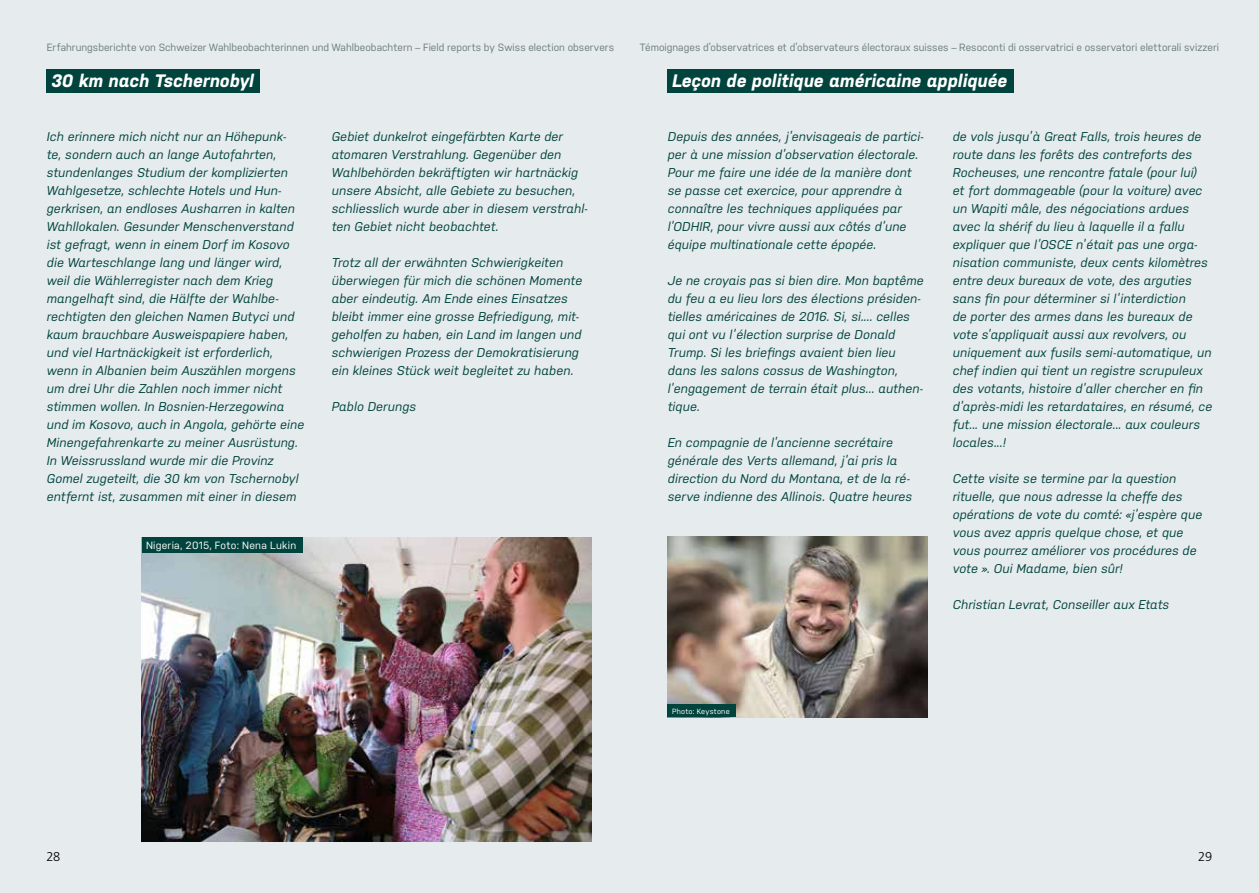
<style>
.page{position:relative;width:1259px;height:893px;background:#fff}
.page>*{position:absolute;margin:0;border:0;box-sizing:border-box;transform-origin:0 0}
.Expertenbericht_Tite{font:italic 700 18px "Nudista";color:#fff}
.Expertenbericht{font:italic 12.75px/18px "Nudista";letter-spacing:.015em;color:#00443d}
.t1{font:300 12.75px "Frutiger LT Pro";color:#000}
.Expertenbericht_kopf{font:10.5px "Nudista";letter-spacing:.005em;color:#6b7e79}
.Legende_blau{font:10.5px "Nudista";letter-spacing:.025em;color:#fff}
.Legende_blau-2{font:7.5px "Nudista";letter-spacing:.03em;color:#fff}
</style>
<div class="page">
<div style="left:0;top:0;width:629px;height:893px;background:#e6ebee"></div>
<div style="left:629px;top:0;width:630px;height:893px;background:#e6ebee"></div>
<div style="left:47px;top:69px;width:213px;height:24px;background:#00443d"></div>
<div style="left:668px;top:69px;width:345px;height:24px;background:#00443d"></div>
<img style="left:668px;top:537px;width:259px;height:180px">
<img style="left:142px;top:537px;width:449px;height:305px">
<div style="left:142px;top:537px;width:161px;height:16px;background:#00443d"></div>
<div style="left:668px;top:704px;width:68px;height:13px;background:#00443d"></div>
<p class="Expertenbericht_kopf" style="left:47px;top:41px;width:569px">Erfahrungsberichte von Schweizer Wahlbeobachterinnen und Wahlbeobachtern – Field reports by Swiss election observers</p>
<p class="Expertenbericht_kopf" style="left:640px;top:41px;width:581px">Témoignages d’observatrices et d’observateurs électoraux suisses – Resoconti di osservatrici e osservatori elettorali svizzeri</p>
<p class="Expertenbericht_Tite" style="left:51px;top:70px;width:204px">30 km nach Tschernobyl</p>
<p class="Expertenbericht" style="left:47px;top:127px;width:259px">Ich erinnere mich nicht nur an Höhepunk-<br>te, sondern auch an lange Autofahrten, stundenlanges Studium der komplizierten Wahlgesetze, schlechte Hotels und Hun&shy;gerkrisen, an endloses Ausharren in kalten Wahllokalen. Gesunder Menschenverstand ist gefragt, wenn in einem Dorf im Kosovo die Warteschlange lang und länger wird, weil die Wählerregister nach dem Krieg mangelhaft sind, die Hälfte der Wahlbe&shy;rechtigten den gleichen Namen Butyci und kaum brauchbare Ausweispapiere haben, und viel Hartnäckigkeit ist erforderlich, wenn in Albanien beim Auszählen morgens um drei Uhr die Zahlen noch immer nicht stimmen wollen. In Bosnien-Herzegowina und im Kosovo, auch in Angola, gehörte eine Minengefahrenkarte zu meiner Ausrüstung.<br>In Weissrussland wurde mir die Provinz Gomel zugeteilt, die 30 km von Tschernobyl entfernt ist, zusammen mit einer in diesem</p>
<p class="Expertenbericht" style="left:332px;top:127px;width:257px">Gebiet dunkelrot eingefärbten Karte der atomaren Verstrahlung. Gegenüber den Wahlbehörden bekräftigten wir hartnäckig unsere Absicht, alle Gebiete zu besuchen, schliesslich wurde aber in diesem verstrahl&shy;ten Gebiet nicht beobachtet.</p>
<p class="Expertenbericht" style="left:332px;top:253px;width:252px">Trotz all der erwähnten Schwierigkeiten überwiegen für mich die schönen Momente aber eindeutig. Am Ende eines Einsatzes bleibt immer eine grosse Befriedigung, mit&shy;geholfen zu haben, ein Land im langen und schwierigen Prozess der Demokratisierung ein kleines Stück weit begleitet zu haben.</p>
<p class="Expertenbericht" style="left:332px;top:397px;width:86px">Pablo Derungs</p>
<p class="Legende_blau" style="left:146px;top:539px;width:152px">Nigeria, 2015, Foto: Nena Lukin</p>
<p class="Expertenbericht_Tite" style="left:672px;top:70px;width:337px">Leçon de politique américaine appliquée</p>
<p class="Expertenbericht" style="left:668px;top:127px;width:258px">Depuis des années, j’envisageais de partici&shy;per à une mission d’observation électorale.<br>Pour me faire une idée de la manière dont se passe cet exercice, pour apprendre à connaître les techniques appliquées par l’ODHIR, pour vivre aussi aux côtés d’une équipe multinationale cette épopée.</p>
<p class="Expertenbericht" style="left:668px;top:271px;width:257px">Je ne croyais pas si bien dire. Mon baptême du feu a eu lieu lors des élections présiden&shy;tielles américaines de 2016. Si, si.... celles qui ont vu l’élection surprise de Donald Trump. Si les briefings avaient bien lieu dans les salons cossus de Washington, l’engagement de terrain était plus... authen&shy;tique.</p>
<p class="Expertenbericht" style="left:668px;top:433px;width:246px">En compagnie de l’ancienne secrétaire générale des Verts allemand, j’ai pris la direction du Nord du Montana, et de la ré&shy;serve indienne des Allinois. Quatre heures</p>
<p class="Expertenbericht" style="left:952px;top:127px;width:261px">de vols jusqu’à Great Falls, trois heures de route dans les forêts des contreforts des Rocheuses, une rencontre fatale (pour lui)<br>et fort dommageable (pour la voiture) avec un Wapiti mâle, des négociations ardues avec la shérif du lieu à laquelle il a fallu expliquer que l’OSCE n’était pas une orga&shy;nisation communiste, deux cents kilomètres entre deux bureaux de vote, des arguties sans fin pour déterminer si l’interdiction<br>de porter des armes dans les bureaux de vote s’appliquait aussi aux revolvers, ou uniquement aux fusils semi-automatique, un chef indien qui tient un registre scrupuleux des votants, histoire d’aller chercher en fin d’après-midi les retardataires, en résumé, ce fut... une mission électorale... aux couleurs locales...!</p>
<p class="Expertenbericht" style="left:952px;top:469px;width:251px">Cette visite se termine par la question rituelle, que nous adresse la cheffe des opérations de vote du comté: «j’espère que vous avez appris quelque chose, et que vous pourrez améliorer vos procédures de vote ». Oui Madame, bien sûr!</p>
<p class="Expertenbericht" style="left:952px;top:595px;width:218px">Christian Levrat, Conseiller aux Etats</p>
<p class="Legende_blau-2" style="left:672px;top:707px;width:59px">Photo: Keystone</p>
<p class="t1" style="left:46px;top:849px;width:15px">28</p>
<p class="t1" style="left:1198px;top:849px;width:16px">29</p>
</div>
